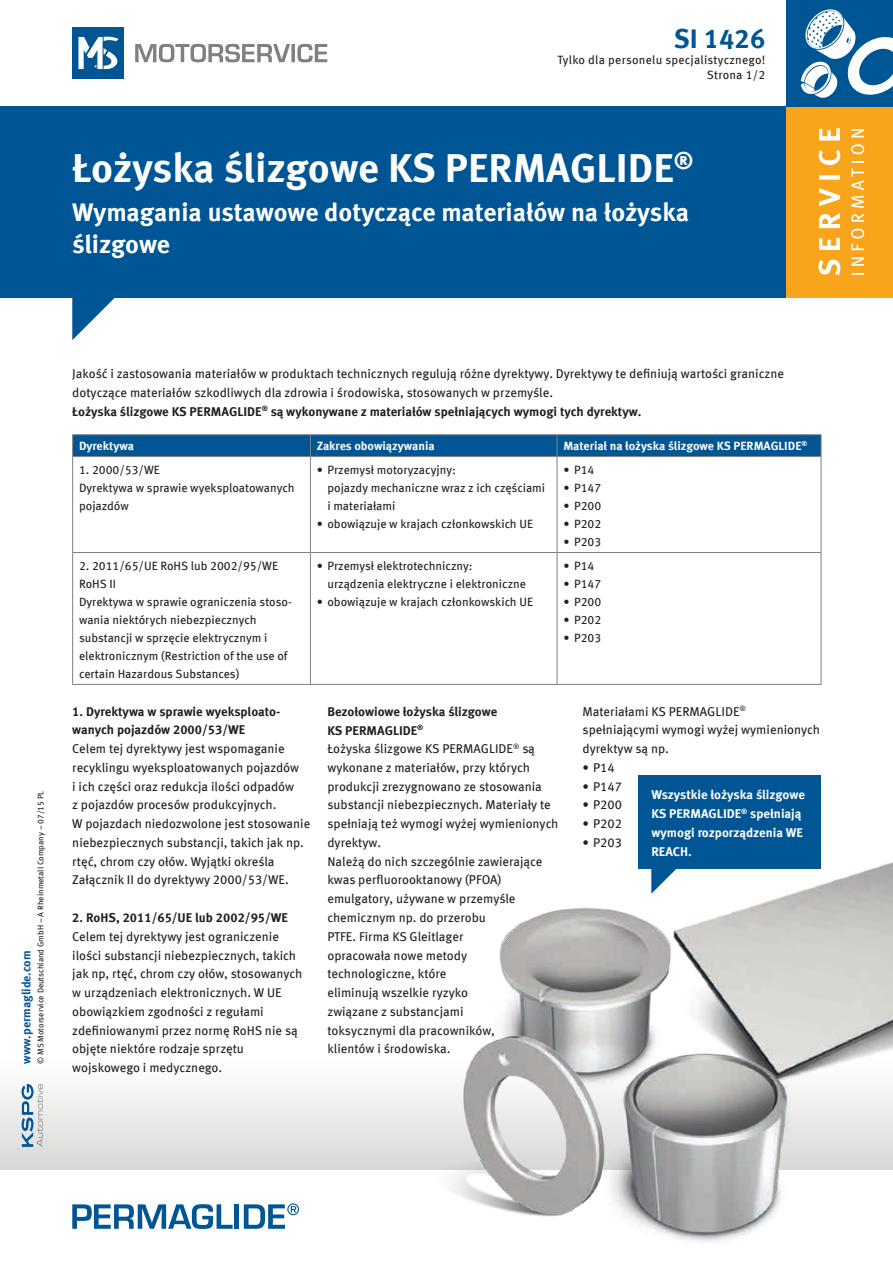
<style>
.page{position:relative;width:893px;height:1263px;background:#fff}
.page>*{position:absolute;margin:0;border:0;box-sizing:border-box;transform-origin:0 0}
.t1{font:700 40.5px "Meta OFC";color:#fff}
.t2{font:700 27px "Meta OFC";color:#005594}
.t3{font:700 25.5px/31.5px "Meta OFC";letter-spacing:-.005em;color:#fff}
.t4{font:12.75px/18.8px "Meta OFC";color:#231f20}
.t5{font:700 12.75px/18.8px "Meta OFC";color:#231f20}
.t6{font:700 12.75px/18.8px "Meta OFC";color:#fff}
.t7{font:12px/18px "Meta OFC";color:#231f20}
.t8{font:700 12px "Meta OFC";color:#fff}
.t9{font:12px "Meta OFC";letter-spacing:.02em;color:#231f20}
.t10{font:700 12px "Meta OFC";color:#005594}
.t11{font:8.25px "Meta OFC";color:#231f20}
.s1{font-weight:700}
</style>
<div class="page">
<div style="left:0;top:1054px;width:893px;height:115px;background:linear-gradient(to bottom,#fff,#d8d9d6)"></div>
<div style="left:0;top:106px;width:893px;height:192px;background:#005594"></div>
<svg style="left:72px;top:298px;width:43px;height:42px"></svg>
<svg style="left:135px;top:44px;width:192px;height:19px"></svg>
<div style="left:72px;top:28px;width:51px;height:51px;background:#005594"></div>
<svg style="left:78px;top:36px;width:41px;height:33px"></svg>
<svg style="left:22px;top:1084px;width:21px;height:63px"></svg>
<div style="left:787px;top:106px;width:106px;height:192px;background:#f9a51b"></div>
<svg style="left:851px;top:129px;width:13px;height:146px"></svg>
<svg style="left:818px;top:128px;width:22px;height:147px"></svg>
<div style="left:787px;top:0;width:106px;height:106px;background:#005594"></div>
<svg style="left:801px;top:9px;width:92px;height:89px"></svg>
<svg style="left:72px;top:1204px;width:161px;height:25px"></svg>
<div style="left:234px;top:1204px;width:5px;height:25px;background:#005594"></div>
<svg style="left:244px;top:1203px;width:55px;height:26px"></svg>
<img style="left:499px;top:866px;width:140px;height:149px">
<img style="left:639px;top:862px;width:254px;height:254px">
<img style="left:639px;top:1029px;width:173px;height:213px">
<img style="left:423px;top:1015px;width:216px;height:209px">
<div style="left:639px;top:775px;width:182px;height:93px;background:#005594"></div>
<svg style="left:651px;top:868px;width:26px;height:26px"></svg>
<hr style="left:310px;top:457px;width:1px;height:95px;background:#808083">
<hr style="left:72px;top:552px;width:238px;height:1px;background:#808083">
<hr style="left:310px;top:552px;width:247px;height:1px;background:#808083">
<hr style="left:310px;top:553px;width:1px;height:131px;background:#808083">
<hr style="left:557px;top:552px;width:264px;height:1px;background:#808083">
<hr style="left:72px;top:684px;width:238px;height:1px;background:#808083">
<hr style="left:310px;top:684px;width:247px;height:1px;background:#808083">
<hr style="left:557px;top:684px;width:264px;height:1px;background:#808083">
<hr style="left:72px;top:434px;width:238px;height:1px;background:#808083">
<hr style="left:310px;top:434px;width:247px;height:1px;background:#808083">
<hr style="left:557px;top:434px;width:264px;height:1px;background:#808083">
<div style="left:72px;top:435px;width:750px;height:21px;background:#005594"></div>
<hr style="left:72px;top:456px;width:238px;height:1px;background:#808083">
<hr style="left:310px;top:456px;width:247px;height:1px;background:#808083">
<hr style="left:557px;top:456px;width:264px;height:1px;background:#808083">
<hr style="left:72px;top:457px;width:1px;height:95px;background:#808083">
<hr style="left:557px;top:457px;width:1px;height:95px;background:#808083">
<hr style="left:821px;top:457px;width:1px;height:95px;background:#808083">
<hr style="left:72px;top:553px;width:1px;height:131px;background:#808083">
<hr style="left:557px;top:553px;width:1px;height:131px;background:#808083">
<hr style="left:821px;top:553px;width:1px;height:131px;background:#808083">
<h2 class="t2" style="left:674px;top:22px;width:93px">SI 1426</h2>
<p class="t7" style="left:707px;top:66px;width:60px">Strona 1/2</p>
<p class="t9" style="left:557px;top:52px;width:209px">Tylko dla personelu specjalistycznego!</p>
<h1 class="t1" style="left:72px;top:142px;width:623px">Łożyska ślizgowe KS PERMAGLIDE<sup>®</sup></h1>
<h3 class="t3" style="left:72px;top:197px;width:618px">Wymagania ustawowe dotyczące materiałów na łożyska ślizgowe</h3>
<p class="t11" style="left:35px;top:1064px;width:274px;rotate:-90deg">© MS Motorservice Deutschland GmbH – A Rheinmetall Company – 07/15 PL</p>
<p class="t10" style="left:19px;top:1064px;width:115px;rotate:-90deg">www.permaglide.com</p>
<p class="t4" style="left:72px;top:364px;width:713px">Jakość i zastosowania materiałów w produktach technicznych regulują różne dyrektywy. Dyrektywy te definiują wartości graniczne dotyczące materiałów szkodliwych dla zdrowia i środowiska, stosowanych w przemyśle.<br><span class="s1">Łożyska ślizgowe KS PERMAGLIDE</span><sup>®</sup> <span class="s1">są wykonywane z materiałów spełniających wymogi tych dyrektyw.</span></p>
<p class="t8" style="left:79px;top:438px;width:57px">Dyrektywa</p>
<p class="t8" style="left:317px;top:438px;width:119px">Zakres obowiązywania</p>
<p class="t8" style="left:563px;top:438px;width:245px">Materiał na łożyska ślizgowe KS PERMAGLIDE<sup>®</sup></p>
<p class="t7" style="left:79px;top:461px;width:217px">1. 2000/53/WE<br>Dyrektywa w sprawie wyeksploatowanych pojazdów</p>
<p class="t7" style="left:327px;top:461px;width:219px;text-indent:-11px">• Przemysł motoryzacyjny:<br>pojazdy mechaniczne wraz z ich częściami i materiałami</p>
<p class="t7" style="left:317px;top:515px;width:218px">• obowiązuje w krajach członkowskich UE</p>
<p class="t7" style="left:563px;top:461px;width:32px">• P14</p>
<p class="t7" style="left:563px;top:479px;width:39px">• P147</p>
<p class="t7" style="left:563px;top:497px;width:39px">• P200</p>
<p class="t7" style="left:563px;top:515px;width:39px">• P202</p>
<p class="t7" style="left:563px;top:533px;width:39px">• P203</p>
<p class="t7" style="left:79px;top:557px;width:214px">2. 2011/65/UE RoHS lub 2002/95/WE<br>RoHS II<br>Dyrektywa w sprawie ograniczenia stoso&shy;wania niektórych niebezpiecznych substancji w sprzęcie elektrycznym i elektronicznym (Restriction of the use of certain Hazardous Substances)</p>
<p class="t7" style="left:327px;top:557px;width:200px;text-indent:-11px">• Przemysł elektrotechniczny: urządzenia elektryczne i elektroniczne</p>
<p class="t7" style="left:317px;top:593px;width:218px">• obowiązuje w krajach członkowskich UE</p>
<p class="t7" style="left:563px;top:557px;width:32px">• P14</p>
<p class="t7" style="left:563px;top:575px;width:39px">• P147</p>
<p class="t7" style="left:563px;top:593px;width:39px">• P200</p>
<p class="t7" style="left:563px;top:611px;width:39px">• P202</p>
<p class="t7" style="left:563px;top:629px;width:39px">• P203</p>
<p class="t5" style="left:72px;top:702px;width:210px">1. Dyrektywa w sprawie wyeksploato&shy;wanych pojazdów 2000/53/WE</p>
<p class="t4" style="left:72px;top:739px;width:240px">Celem tej dyrektywy jest wspomaganie recyklingu wyeksploatowanych pojazdów<br>i ich części oraz redukcja ilości odpadów<br>z pojazdów procesów produkcyjnych.<br>W pojazdach niedozwolone jest stosowanie niebezpiecznych substancji, takich jak np. rtęć, chrom czy ołów. Wyjątki określa Załącznik II do dyrektywy 2000/53/WE.</p>
<p class="t5" style="left:72px;top:908px;width:217px">2. RoHS, 2011/65/UE lub 2002/95/WE</p>
<p class="t4" style="left:72px;top:927px;width:232px">Celem tej dyrektywy jest ograniczenie ilości substancji niebezpiecznych, takich jak np, rtęć, chrom czy ołów, stosowanych w urządzeniach elektronicznych. W UE obowiązkiem zgodności z regułami zdefiniowanymi przez normę RoHS nie są objęte niektóre rodzaje sprzętu wojskowego i medycznego.</p>
<p class="t4" style="left:327px;top:702px;width:233px"><span class="s1">Bezołowiowe łożyska ślizgowe<br>KS PERMAGLIDE</span><sup>®<br></sup>Łożyska ślizgowe KS PERMAGLIDE<sup>®</sup> są wykonane z materiałów, przy których produkcji zrezygnowano ze stosowania substancji niebezpiecznych. Materiały te spełniają też wymogi wyżej wymienionych dyrektyw.<br>Należą do nich szczególnie zawierające kwas perfluorooktanowy (PFOA) emulgatory, używane w przemyśle chemicznym np. do przerobu<br>PTFE. Firma KS Gleitlager<br>opracowała nowe metody<br>technologiczne, które<br>eliminują wszelkie ryzyko<br>związane z substancjami<br>toksycznymi dla pracowników,<br>klientów i środowiska.</p>
<p class="t4" style="left:583px;top:702px;width:239px">Materiałami KS PERMAGLIDE<sup>® </sup>spełniającymi wymogi wyżej wymienionych dyrektyw są np.</p>
<p class="t4" style="left:583px;top:758px;width:34px">• P14</p>
<p class="t4" style="left:583px;top:777px;width:41px">• P147</p>
<p class="t4" style="left:583px;top:796px;width:41px">• P200</p>
<p class="t4" style="left:583px;top:814px;width:41px">• P202</p>
<p class="t4" style="left:583px;top:833px;width:41px">• P203</p>
<p class="t6" style="left:651px;top:786px;width:155px">Wszystkie łożyska ślizgowe<br>KS PERMAGLIDE<sup>®</sup> spełniają wymogi rozporządzenia WE<br>REACH.</p>
</div>
